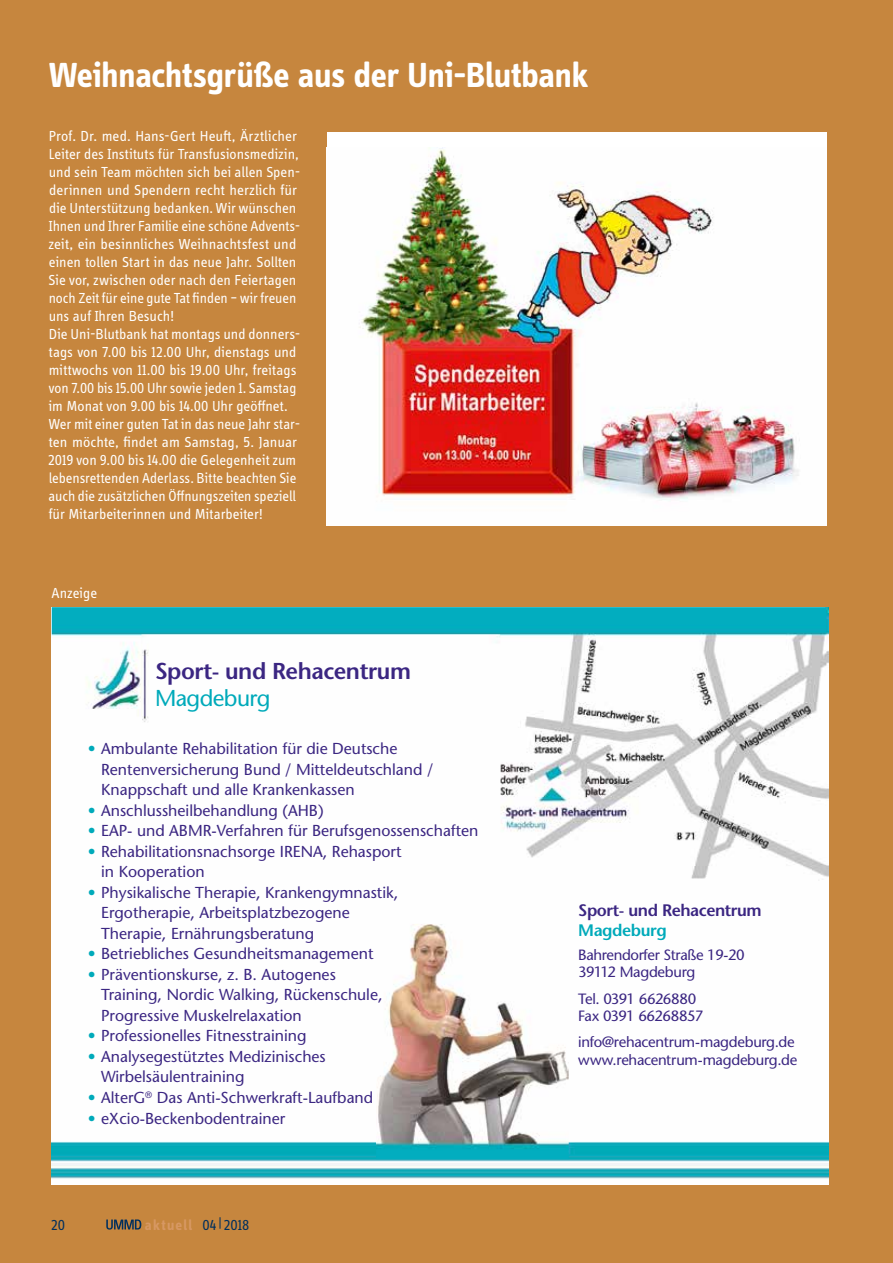
<style>
.page{position:relative;width:893px;height:1263px;background:#c6863e}
.page>*{position:absolute;margin:0;border:0;box-sizing:border-box;transform-origin:0 0}
.t1{font:700 36px "Info Display OT";letter-spacing:-.005em;color:#fff}
.t2{font:600 22.95px "Stone Sans";letter-spacing:-.02em;color:#3b2682}
.t3{font:22.95px "Stone Sans";letter-spacing:-.025em;color:#00aaba}
.t4{font:600 16.65px "Stone Sans";letter-spacing:-.025em;color:#3b2682}
.t5{font:600 16.65px "Stone Sans";letter-spacing:-.025em;color:#00aaba}
.t6{font:15.9px/20.5px "Stone Sans";color:#3b2682}
.t7{font:15px/18px "Info Display OT";color:#fff}
.t8{font:700 15px "Info Display OT";letter-spacing:.09em;color:#d79863}
.t9{font:15px "Info Display OT";color:#002f5d}
.t10{font:14.85px/17.4px "Stone Sans";letter-spacing:-.025em;color:#3b2682}
.s1{color:#00aaba}
.s2{font-weight:400;color:#002f5d}
</style>
<div class="page">
<img style="left:52px;top:607px;width:776px;height:577px">
<img style="left:52px;top:607px;width:774px;height:271px">
<img style="left:376px;top:924px;width:193px;height:235px">
<div style="left:327px;top:133px;width:500px;height:393px;background:#fff"></div>
<img style="left:359px;top:148px;width:440px;height:352px">
<svg style="left:106px;top:1219px;width:35px;height:10px"></svg>
<h1 class="t1" style="left:49px;top:53px;width:541px">Weihnachtsgrüße aus der Uni-Blutbank</h1>
<p class="t7" style="left:48px;top:127px;width:254px">Prof. Dr. med. Hans-Gert Heuft, Ärztlicher Leiter des Instituts für Transfusionsmedizin, und sein Team möchten sich bei allen Spen&shy;derinnen und Spendern recht herzlich für die Unterstützung bedanken. Wir wünschen Ihnen und Ihrer Familie eine schöne Advents&shy;zeit, ein besinnliches Weihnachtsfest und einen tollen Start in das neue Jahr. Sollten Sie vor, zwischen oder nach den Feiertagen noch Zeit für eine gute Tat finden – wir freuen uns auf Ihren Besuch!<br>Die Uni-Blutbank hat montags und donners&shy;tags von 7.00 bis 12.00 Uhr, dienstags und mittwochs von 11.00 bis 19.00 Uhr, freitags von 7.00 bis 15.00 Uhr sowie jeden 1. Samstag im Monat von 9.00 bis 14.00 Uhr geöffnet.<br>Wer mit einer guten Tat in das neue Jahr star&shy;ten möchte, findet am Samstag, 5. Januar 2019 von 9.00 bis 14.00 die Gelegenheit zum lebensrettenden Aderlass. Bitte beachten Sie auch die zusätzlichen Öffnungszeiten speziell für Mitarbeiterinnen und Mitarbeiter!</p>
<p class="t7" style="left:52px;top:583px;width:47px">Anzeige</p>
<h2 class="t2" style="left:155px;top:657px;width:258px">Sport- und Rehacentrum</h2>
<h2 class="t3" style="left:155px;top:684px;width:117px">Magdeburg</h2>
<p class="t6" style="left:101px;top:738px;width:334px;text-indent:-13px"><span class="s1">•</span> Ambulante Rehabilitation für die Deutsche<br>Rentenversicherung Bund / Mitteldeutschland /<br>Knappschaft und alle Krankenkassen</p>
<p class="t6" style="left:88px;top:800px;width:237px"><span class="s1">•</span> Anschlussheilbehandlung (AHB)</p>
<p class="t6" style="left:88px;top:820px;width:392px"><span class="s1">•</span> EAP- und ABMR-Verfahren für Berufsgenossenschaften</p>
<p class="t6" style="left:101px;top:841px;width:302px;text-indent:-13px"><span class="s1">•</span> Rehabilitationsnachsorge IRENA, Rehasport in Kooperation</p>
<p class="t6" style="left:101px;top:882px;width:299px;text-indent:-13px"><span class="s1">•</span> Physikalische Therapie, Krankengymnastik,<br>Ergotherapie, Arbeitsplatzbezogene<br>Therapie, Ernährungsberatung</p>
<p class="t6" style="left:88px;top:943px;width:287px"><span class="s1">•</span> Betriebliches Gesundheitsmanagement</p>
<p class="t6" style="left:101px;top:964px;width:283px;text-indent:-13px"><span class="s1">•</span> Präventionskurse, z. B. Autogenes<br>Training, Nordic Walking, Rückenschule,<br>Progressive Muskelrelaxation</p>
<p class="t6" style="left:88px;top:1025px;width:220px"><span class="s1">•</span> Professionelles Fitnesstraining</p>
<p class="t6" style="left:101px;top:1046px;width:226px;text-indent:-13px"><span class="s1">•</span> Analysegestütztes Medizinisches<br>Wirbelsäulentraining</p>
<p class="t6" style="left:88px;top:1087px;width:287px"><span class="s1">•</span> AlterG<sup>®</sup> Das Anti-Schwerkraft-Laufband</p>
<p class="t6" style="left:88px;top:1107px;width:199px"><span class="s1">•</span> eXcio-Beckenbodentrainer</p>
<p class="t9" style="left:51px;top:1216px;width:15px">20</p>
<p class="t8" style="left:145px;top:1215px;width:106px">aktuell <span class="s2">04|2018</span></p>
<p class="t4" style="left:578px;top:899px;width:185px">Sport- und Rehacentrum</p>
<p class="t5" style="left:578px;top:919px;width:90px">Magdeburg</p>
<p class="t10" style="left:578px;top:946px;width:168px">Bahrendorfer Straße 19-20<br>39112 Magdeburg</p>
<p class="t10" style="left:578px;top:989px;width:127px">Tel. 0391 6626880<br>Fax 0391 66268857</p>
<p class="t10" style="left:578px;top:1033px;width:221px">info@rehacentrum-magdeburg.de www.rehacentrum-magdeburg.de</p>
</div>
